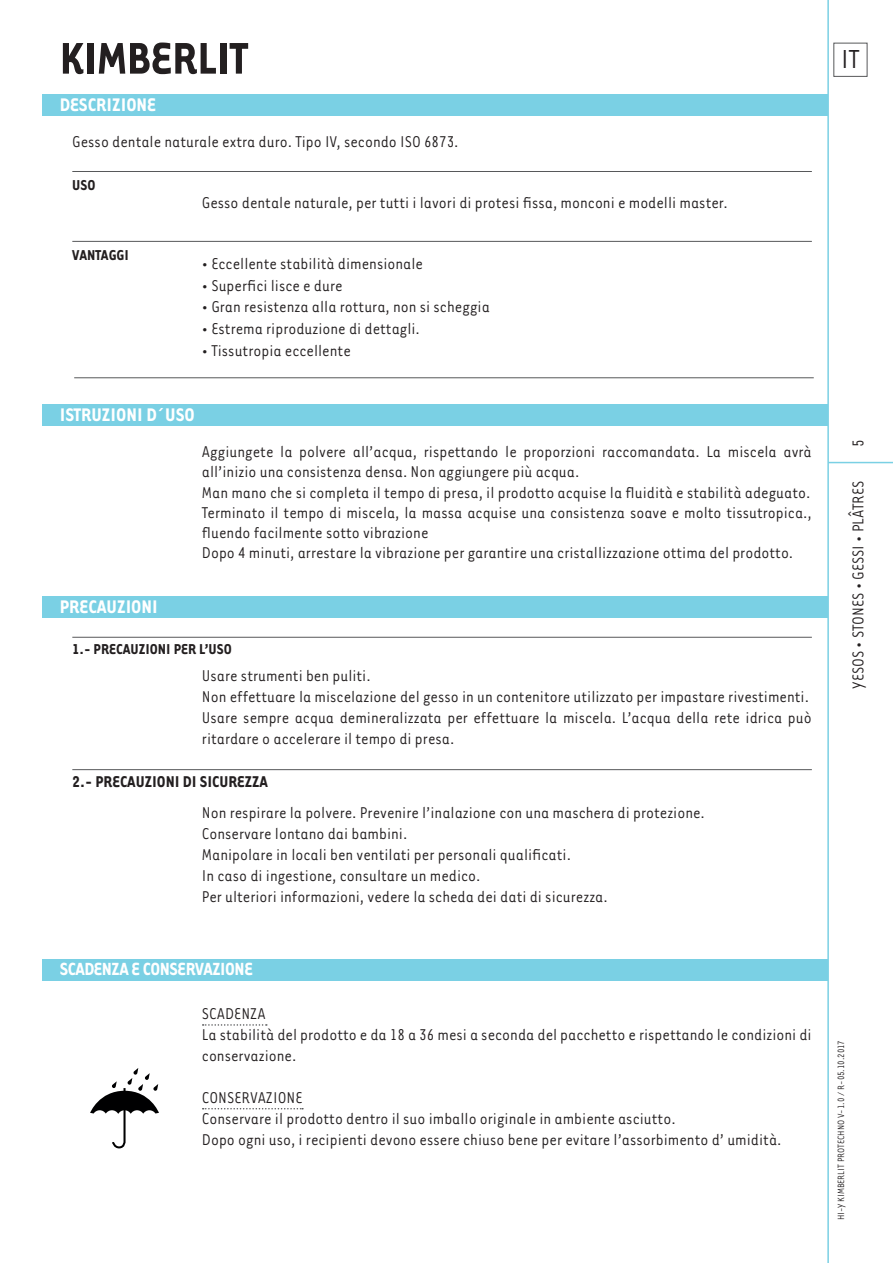
<style>
.page{position:relative;width:893px;height:1263px;background:#fff}
.page>*{position:absolute;margin:0;border:0;box-sizing:border-box;transform-origin:0 0}
.t1{font:700 51px "Tarzana Narrow";color:#231f20}
.t2{font:30px "Tarzana Narrow";color:#231f20}
.t3{font:700 21px "Tarzana Narrow";color:#fff}
.t4{font:700 20.25px "Tarzana Narrow";letter-spacing:-.02em;color:#fff}
.t5{font:18px/20.2px "Tarzana Narrow";color:#231f20}
.t6{font:700 18px "Tarzana Narrow";color:#231f20}
.t7{font:700 16.5px "Tarzana Narrow";color:#231f20}
.t8{font:10.5px "Tarzana Narrow";color:#231f20}
</style>
<div class="page">
<hr style="left:827px;top:0;width:2px;height:1263px;background:#7ad0e4">
<hr style="left:828px;top:462px;width:65px;height:1px;background:#7ad0e4">
<div style="left:43px;top:94px;width:785px;height:22px;background:#7ad0e4"></div>
<div style="left:43px;top:404px;width:785px;height:21px;background:#7ad0e4"></div>
<div style="left:833px;top:43px;width:34px;height:34px;border:1px solid #57585a"></div>
<hr style="left:72px;top:241px;width:740px;height:1px;background:#57585a">
<hr style="left:72px;top:171px;width:740px;height:1px;background:#57585a">
<div style="left:43px;top:596px;width:784px;height:22px;background:#7ad0e4"></div>
<hr style="left:72px;top:637px;width:740px;height:1px;background:#57585a">
<hr style="left:72px;top:769px;width:740px;height:1px;background:#57585a">
<div style="left:43px;top:959px;width:785px;height:21px;background:#7ad0e4"></div>
<svg style="left:203px;top:1108px;width:100px;height:1px"></svg>
<svg style="left:203px;top:1024px;width:64px;height:2px"></svg>
<svg style="left:90px;top:1068px;width:69px;height:80px"></svg>
<hr style="left:74px;top:377px;width:740px;height:1px;background:#57585a">
<p class="t1" style="left:60px;top:26px;width:189px">KIMBERLIT</p>
<p class="t2" style="left:841px;top:41px;width:20px">IT</p>
<p class="t3" style="left:60px;top:91px;width:98px">DESCRIZIONE</p>
<p class="t5" style="left:72px;top:130px;width:388px">Gesso dentale naturale extra duro. Tipo IV, secondo ISO 6873.</p>
<p class="t7" style="left:72px;top:174px;width:25px">USO</p>
<p class="t7" style="left:72px;top:244px;width:58px">VANTAGGI</p>
<p class="t5" style="left:202px;top:191px;width:527px">Gesso dentale naturale, per tutti i lavori di protesi fissa, monconi e modelli master.</p>
<p class="t5" style="left:202px;top:253px;width:223px">• Eccellente stabilità dimensionale</p>
<p class="t5" style="left:202px;top:274px;width:142px">• Superfici lisce e dure</p>
<p class="t5" style="left:202px;top:296px;width:289px">• Gran resistenza alla rottura, non si scheggia</p>
<p class="t5" style="left:202px;top:318px;width:220px">• Estrema riproduzione di dettagli.</p>
<p class="t5" style="left:202px;top:339px;width:150px">• Tissutropia eccellente</p>
<p class="t3" style="left:60px;top:401px;width:137px">ISTRUZIONI D´USO</p>
<p class="t5" style="left:202px;top:441px;width:611px">Aggiungete la polvere all’acqua, rispettando le proporzioni raccomandata. La miscela avrà all’inizio una consistenza densa. Non aggiungere più acqua.</p>
<p class="t5" style="left:202px;top:481px;width:610px">Man mano che si completa il tempo di presa, il prodotto acquise la fluidità e stabilità adeguato.</p>
<p class="t5" style="left:202px;top:502px;width:611px">Terminato il tempo di miscela, la massa acquise una consistenza soave e molto tissutropica., fluendo facilmente sotto vibrazione</p>
<p class="t5" style="left:202px;top:542px;width:593px">Dopo 4 minuti, arrestare la vibrazione per garantire una cristallizzazione ottima del prodotto.</p>
<p class="t3" style="left:60px;top:593px;width:100px">PRECAUZIONI</p>
<p class="t7" style="left:72px;top:639px;width:161px">1.- PRECAUZIONI PER L’USO</p>
<p class="t5" style="left:202px;top:665px;width:170px">Usare strumenti ben puliti.</p>
<p class="t5" style="left:202px;top:686px;width:609px">Non effettuare la miscelazione del gesso in un contenitore utilizzato per impastare rivestimenti.</p>
<p class="t5" style="left:202px;top:707px;width:611px;line-height:21px">Usare sempre acqua demineralizzata per effettuare la miscela. L’acqua della rete idrica può ritardare o accelerare il tempo di presa.</p>
<p class="t6" style="left:72px;top:770px;width:197px">2.- PRECAUZIONI DI SICUREZZA</p>
<p class="t5" style="left:202px;top:802px;width:504px">Non respirare la polvere. Prevenire l’inalazione con una maschera di protezione.</p>
<p class="t5" style="left:202px;top:823px;width:207px">Conservare lontano dai bambini.</p>
<p class="t5" style="left:202px;top:844px;width:371px">Manipolare in locali ben ventilati per personali qualificati.</p>
<p class="t5" style="left:202px;top:865px;width:280px">In caso di ingestione, consultare un medico.</p>
<p class="t5" style="left:202px;top:886px;width:407px">Per ulteriori informazioni, vedere la scheda dei dati di sicurezza.</p>
<p class="t4" style="left:60px;top:956px;width:195px">SCADENZA E CONSERVAZIONE</p>
<p class="t5" style="left:202px;top:1003px;width:65px">SCADENZA</p>
<p class="t5" style="left:202px;top:1023px;width:611px;line-height:21px">La stabilità del prodotto e da 18 a 36 mesi a seconda del pacchetto e rispettando le condizioni di conservazione.</p>
<p class="t5" style="left:202px;top:1087px;width:102px">CONSERVAZIONE</p>
<p class="t5" style="left:202px;top:1108px;width:475px">Conservare il prodotto dentro il suo imballo originale in ambiente asciutto.</p>
<p class="t5" style="left:202px;top:1129px;width:581px">Dopo ogni uso, i recipienti devono essere chiuso bene per evitare l’assorbimento d’ umidità.</p>
<p class="t5" style="left:847px;top:446px;width:9px;rotate:-90deg">5</p>
<p class="t5" style="left:847px;top:689px;width:209px;rotate:-90deg">YESOS • STONES • GESSI • PLÂTRES</p>
<p class="t8" style="left:835px;top:1220px;width:182px;rotate:-90deg">HI-Y KIMBERLIT PROTECHNO V-1.0 / R-05.10.2017</p>
</div>
